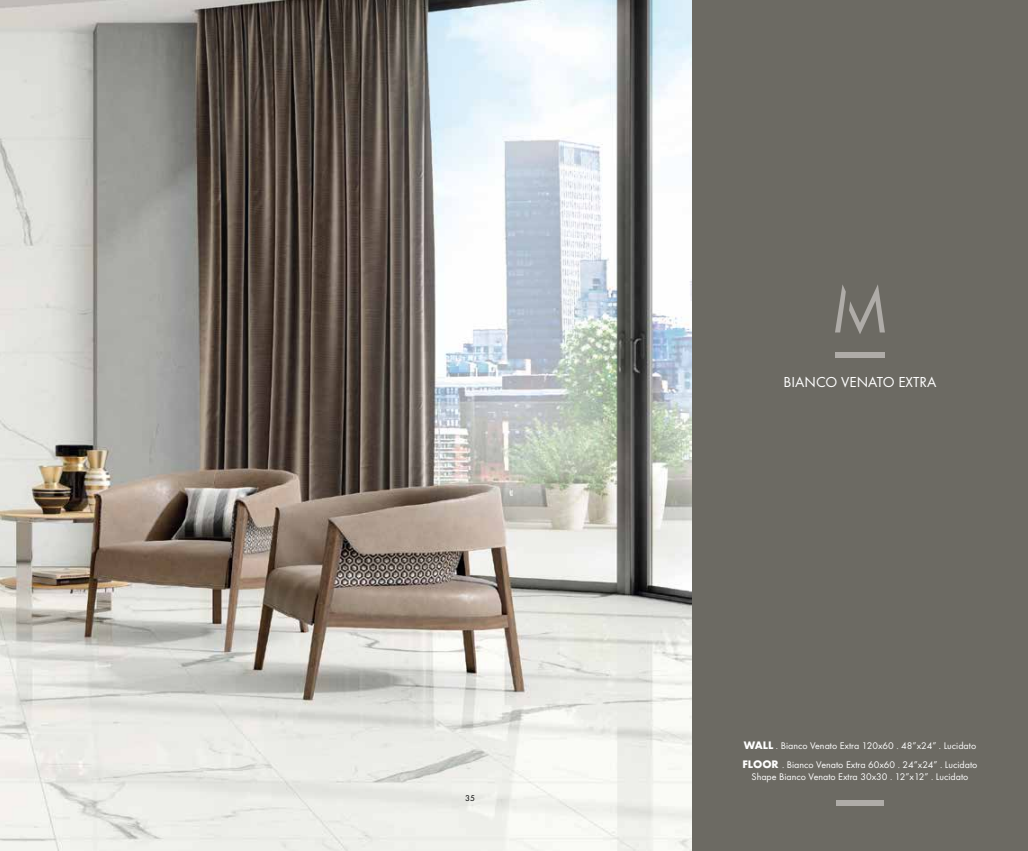
<style>
.page{position:relative;width:1028px;height:851px;background:#fff}
.page>*{position:absolute;margin:0;border:0;box-sizing:border-box;transform-origin:0 0}
.t1{font:15px "Futura T";color:#fff}
.t2{font:10px/19.1px "Futura T";color:#fff}
.t3{font:8.75px "Futura T";color:#000}
.s1{font-family:"Futura";font-weight:700}
</style>
<div class="page">
<div style="left:0;top:0;width:1028px;height:850px;background:#6c6a63"></div>
<div style="left:836px;top:800px;width:47px;height:5px;background:#afaca8"></div>
<img style="left:0;top:0;width:692px;height:850px">
<div style="left:835px;top:352px;width:50px;height:5px;background:#afaca8"></div>
<svg style="left:835px;top:285px;width:50px;height:49px"></svg>
<p class="t3" style="left:465px;top:793px;width:11px">35</p>
<h1 class="t1" style="left:783px;top:373px;width:154px">BIANCO VENATO EXTRA</h1>
<p class="t2" style="left:742px;top:735px;width:236px"><span class="s1">WALL</span> . Bianco Venato Extra 120x60 . 48”x24” . Lucidato<br><span class="s1">FLOOR</span> . Bianco Venato Extra 60x60 . 24”x24” . Lucidato</p>
<p class="t2" style="left:751px;top:767px;width:218px">Shape Bianco Venato Extra 30x30 . 12”x12” . Lucidato</p>
</div>
